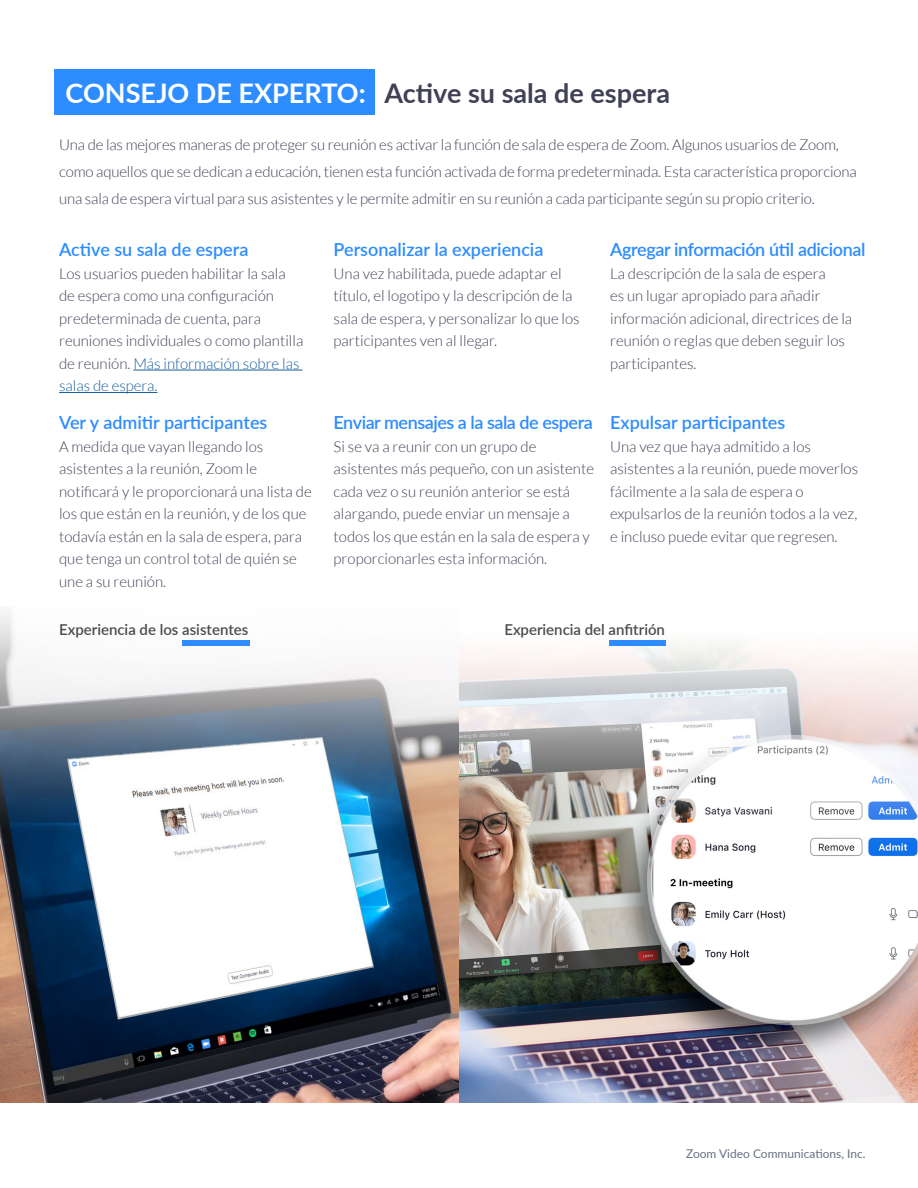
<style>
.page{position:relative;width:918px;height:1188px;background:#fff}
.page>*{position:absolute;margin:0;border:0;box-sizing:border-box;transform-origin:0 0}
.t1{font:700 27px "Lato";color:#414155}
.t2{font:600 18px "Lato";color:#2d8cff}
.t3{font:600 18px "Lato";letter-spacing:-.02em;color:#2d8cff}
.t4{font:600 18px "Lato";letter-spacing:-.025em;color:#2d8cff}
.Body_-_Standard{font:300 15px/22.5px "Lato";color:#414155}
.body_copy{font:600 15px "Lato";color:#4b4c4d}
.t5{font:12px "Lato";color:#676f80}
.s1{color:#fff}
.s2{color:#175d9e}
</style>
<div class="page">
<div style="left:54px;top:69px;width:321px;height:46px;background:#2d8cff"></div>
<img style="left:0;top:612px;width:459px;height:490px">
<img style="left:459px;top:640px;width:459px;height:462px">
<hr style="left:133px;top:370px;width:169px;height:1px;background:#175d9e">
<hr style="left:59px;top:392px;width:98px;height:1px;background:#175d9e">
<div style="left:609px;top:641px;width:56px;height:5px;background:#2d8cff"></div>
<div style="left:182px;top:641px;width:67px;height:5px;background:#2d8cff"></div>
<h1 class="t1" style="left:66px;top:73px;width:606px"><span class="s1">CONSEJO DE EXPERTO:</span> Active su sala de espera</h1>
<p class="Body_-_Standard" style="left:59px;top:131px;width:799px;line-height:27px">Una de las mejores maneras de proteger su reunión es activar la función de sala de espera de Zoom. Algunos usuarios de Zoom, como aquellos que se dedican a educación, tienen esta función activada de forma predeterminada. Esta característica proporciona una sala de espera virtual para sus asistentes y le permite admitir en su reunión a cada participante según su propio criterio.</p>
<h2 class="t2" style="left:59px;top:237px;width:191px">Active su sala de espera</h2>
<p class="Body_-_Standard" style="left:59px;top:262px;width:246px">Los usuarios pueden habilitar la sala de espera como una configuración predeterminada de cuenta, para reuniones individuales o como plantilla de reunión. <span class="s2">Más información sobre las salas de espera.</span></p>
<h2 class="t2" style="left:334px;top:237px;width:211px">Personalizar la experiencia</h2>
<p class="Body_-_Standard" style="left:334px;top:262px;width:248px">Una vez habilitada, puede adaptar el título, el logotipo y la descripción de la sala de espera, y personalizar lo que los participantes ven al llegar.</p>
<h2 class="t3" style="left:610px;top:237px;width:257px">Agregar información útil adicional</h2>
<p class="Body_-_Standard" style="left:610px;top:262px;width:244px">La descripción de la sala de espera<br>es un lugar apropiado para añadir información adicional, directrices de la reunión o reglas que deben seguir los participantes.</p>
<h2 class="t2" style="left:59px;top:409px;width:210px">Ver y admitir participantes</h2>
<p class="Body_-_Standard" style="left:59px;top:435px;width:254px">A medida que vayan llegando los asistentes a la reunión, Zoom le notificará y le proporcionará una lista de los que están en la reunión, y de los que todavía están en la sala de espera, para que tenga un control total de quién se une a su reunión.</p>
<h2 class="t4" style="left:334px;top:409px;width:261px">Enviar mensajes a la sala de espera</h2>
<p class="Body_-_Standard" style="left:334px;top:435px;width:262px">Si se va a reunir con un grupo de asistentes más pequeño, con un asistente cada vez o su reunión anterior se está alargando, puede enviar un mensaje a todos los que están en la sala de espera y proporcionarles esta información.</p>
<h2 class="t2" style="left:610px;top:409px;width:177px">Expulsar participantes</h2>
<p class="Body_-_Standard" style="left:610px;top:435px;width:250px">Una vez que haya admitido a los asistentes a la reunión, puede moverlos fácilmente a la sala de espera o expulsarlos de la reunión todos a la vez, e incluso puede evitar que regresen.</p>
<p class="body_copy" style="left:59px;top:619px;width:191px">Experiencia de los asistentes</p>
<p class="body_copy" style="left:504px;top:619px;width:162px">Experiencia del anfitrión</p>
<p class="t5" style="left:686px;top:1145px;width:181px">Zoom Video Communications, Inc.</p>
</div>
